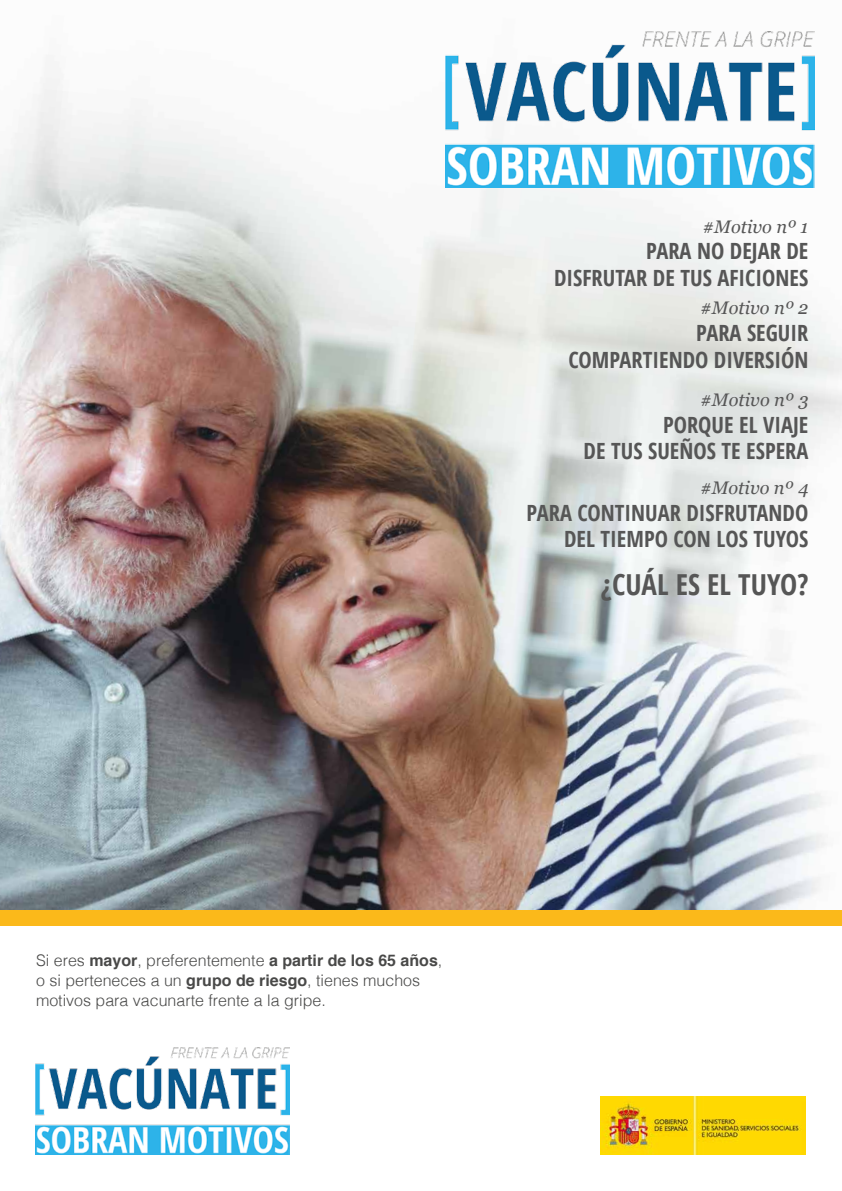
<style>
.page{position:relative;width:842px;height:1191px;background:#fff}
.page>*{position:absolute;margin:0;border:0;box-sizing:border-box;transform-origin:0 0}
.t1{font:700 condensed 28.9px "Open Sans";color:#565656}
.t2{font:700 condensed 22.4px/26.6px "Open Sans";color:#565656;text-align:right}
.t3{font:italic 18.2px "Georgia";color:#565656}
.t4{font:300 16px/20px "Helvetica";color:#494948}
.s1{font-weight:700}
</style>
<div class="page">
<img style="left:0;top:55px;width:842px;height:855px">
<div style="left:0;top:910px;width:842px;height:15px;background:#fbb91a"></div>
<img style="left:600px;top:1097px;width:206px;height:58px">
<img style="left:446px;top:31px;width:369px;height:156px">
<img style="left:36px;top:1047px;width:254px;height:108px">
<p class="t3" style="left:702px;top:213px;width:107px">#Motivo nº 1</p>
<p class="t2" style="left:554px;top:237px;width:256px">PARA NO DEJAR DE<br>DISFRUTAR DE TUS AFICIONES</p>
<p class="t3" style="left:700px;top:295px;width:110px">#Motivo nº 2</p>
<p class="t2" style="left:696px;top:319px;width:114px">PARA SEGUIR</p>
<p class="t2" style="left:568px;top:345px;width:241px">COMPARTIENDO DIVERSIÓN</p>
<p class="t3" style="left:700px;top:386px;width:110px">#Motivo nº 3</p>
<p class="t2" style="left:663px;top:411px;width:147px">PORQUE EL VIAJE</p>
<p class="t2" style="left:584px;top:437px;width:226px">DE TUS SUEÑOS TE ESPERA</p>
<p class="t3" style="left:700px;top:474px;width:110px">#Motivo nº 4</p>
<p class="t2" style="left:527px;top:499px;width:283px">PARA CONTINUAR DISFRUTANDO<br>DEL TIEMPO CON LOS TUYOS</p>
<p class="t1" style="left:601px;top:564px;width:209px">¿CUÁL ES EL TUYO?</p>
<p class="t4" style="left:36px;top:949px;width:408px">Si eres <span class="s1">mayor</span>, preferentemente <span class="s1">a partir de los 65 años</span>, o si perteneces a un <span class="s1">grupo de riesgo</span>, tienes muchos motivos para vacunarte frente a la gripe.</p>
</div>
